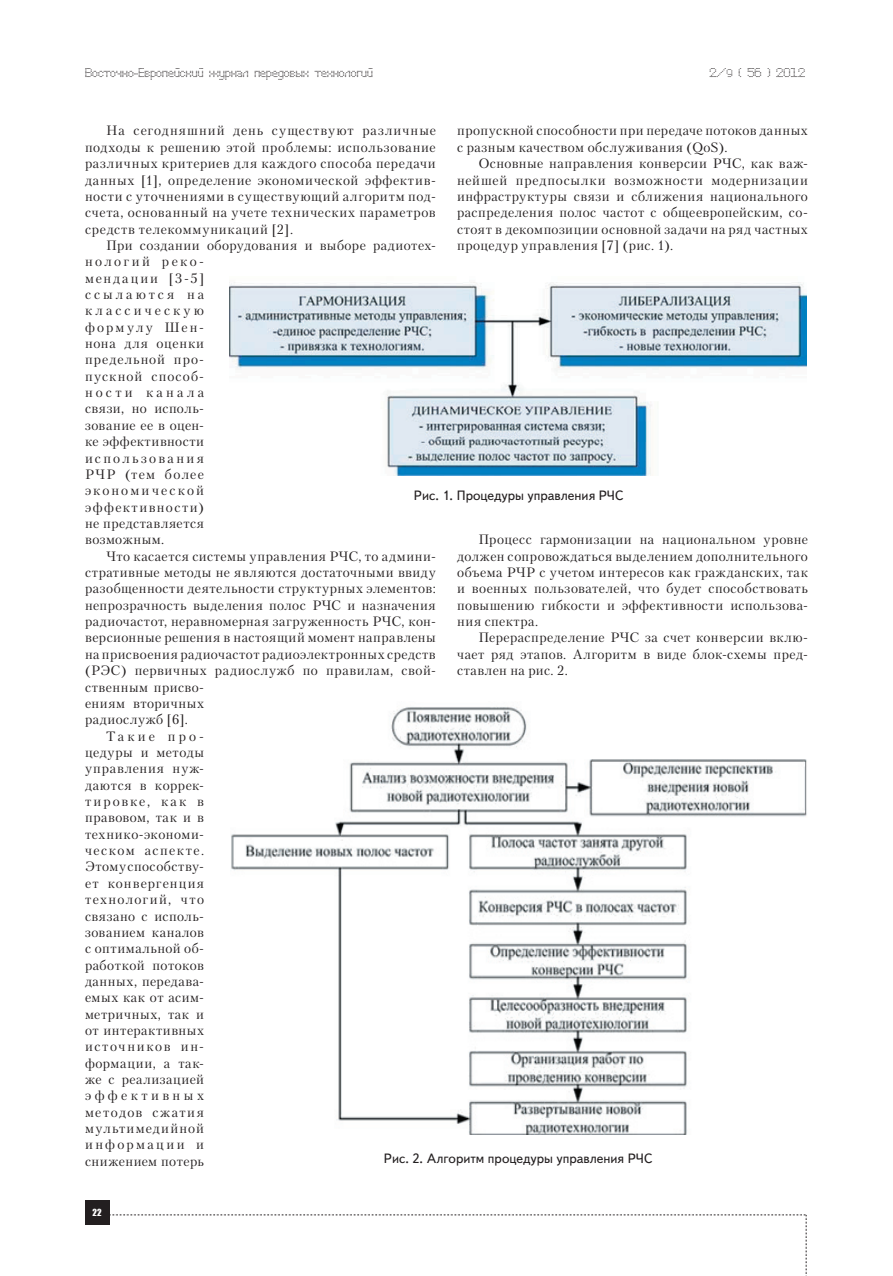
<style>
.page{position:relative;width:893px;height:1276px;background:#fff}
.page>*{position:absolute;margin:0;border:0;box-sizing:border-box;transform-origin:0 0}
.t1{font:13.5px/16.4px "Petersburg C";letter-spacing:.045em;color:#231f20;text-align:justify}
.t2{font:13.5px/16.4px "Petersburg C";letter-spacing:.075em;color:#231f20}
.t3{font:13.5px "Text Book C";color:#231f20}
.t4{font:13.5px "Petersburg C";letter-spacing:.065em;color:#231f20}
.t5{font:13.5px "Petersburg C";letter-spacing:.105em;color:#231f20}
.t6{font:13.5px "Petersburg C";letter-spacing:.085em;color:#231f20}
.t7{font:13.5px "Petersburg C";letter-spacing:.1em;color:#231f20}
.t8{font:13.5px "Petersburg C";letter-spacing:.095em;color:#231f20}
.t9{font:13.5px "Petersburg C";letter-spacing:.12em;color:#231f20}
.t10{font:13.5px "Petersburg C";letter-spacing:.11em;color:#231f20}
.t11{font:13.5px "Petersburg C";letter-spacing:.155em;color:#231f20}
.t12{font:13.5px "Petersburg C";letter-spacing:.255em;color:#231f20}
.t13{font:13.5px "Petersburg C";letter-spacing:.175em;color:#231f20}
.t14{font:13.5px "Petersburg C";letter-spacing:.235em;color:#231f20}
.t15{font:12px "Perfo";letter-spacing:.015em;color:#231f20}
.t16{font:9px "Impact";color:#fff}
.s1{font-size:10.5px}
</style>
<div class="page">
<div style="left:85px;top:1200px;width:24px;height:25px;background:#231f20"></div>
<svg style="left:109px;top:1214px;width:698px;height:62px"></svg>
<img style="left:230px;top:282px;width:577px;height:193px">
<img style="left:231px;top:707px;width:576px;height:427px">
<p class="t15" style="left:85px;top:65px;width:289px">Восточно-Европейский журнал передовых технологий</p>
<p class="t15" style="left:709px;top:65px;width:97px">2/<span class="s1">9</span> ( 56 ) 2012</p>
<p class="t1" style="left:457px;top:122px;width:352px">пропускной способности при передаче потоков данных с разным качеством обслуживания (QoS).</p>
<p class="t1" style="left:457px;top:155px;width:352px;text-indent:21px">Основные направления конверсии РЧС, как важ&shy;нейшей предпосылки возможности модернизации инфраструктуры связи и сближения национального распределения полос частот с общеевропейским, со&shy;стоят в декомпозиции основной задачи на ряд частных процедур управления [7] (рис. 1).</p>
<p class="t1" style="left:85px;top:122px;width:352px;text-indent:21px">На сегодняшний день существуют различные подходы к решению этой проблемы: использование различных критериев для каждого способа передачи данных [1], определение экономической эффектив&shy;ности с уточнениями в существующий алгоритм под&shy;счета, основанный на учете технических параметров средств телекоммуникаций [2].</p>
<p class="t2" style="left:85px;top:237px;width:352px;text-indent:21px">При создании оборудования и выборе радиотех&shy;нологий реко-<br>мендации [3-5]<br>ссылаются на<br>классическую<br>формулу Шен-<br>нона для оценки<br>предельной про-<br>пускной способ-<br>ности канала<br>связи, но исполь-<br>зование ее в оцен-<br>ке эффективности<br>использования<br>РЧР (тем более<br>экономической<br>эффективности)<br>не представляется<br>возможным.</p>
<p class="t1" style="left:106px;top:547px;width:331px">Что касается системы управления РЧС, то админи-</p>
<p class="t1" style="left:85px;top:564px;width:352px">стративные методы не являются достаточными ввиду</p>
<p class="t1" style="left:85px;top:580px;width:352px">разобщенности деятельности структурных элементов:</p>
<p class="t1" style="left:85px;top:597px;width:352px">непрозрачность выделения полос РЧС и назначения</p>
<p class="t1" style="left:85px;top:613px;width:352px">радиочастот, неравномерная загруженность РЧС, кон-</p>
<p class="t1" style="left:85px;top:629px;width:352px">версионные решения в настоящий момент направлены</p>
<p class="t1" style="left:85px;top:646px;width:352px">на присвоения радиочастот радиоэлектронных средств</p>
<p class="t1" style="left:85px;top:662px;width:352px">(РЭС) первичных радиослужб по правилам, свой-</p>
<p class="t1" style="left:85px;top:678px;width:121px">ственным присво-</p>
<p class="t1" style="left:85px;top:695px;width:121px">ениям вторичных</p>
<p class="t1" style="left:85px;top:711px;width:104px">радиослужб [6].</p>
<p class="t14" style="left:106px;top:728px;width:99px">Такие про-</p>
<p class="t1" style="left:85px;top:744px;width:121px">цедуры и методы</p>
<p class="t4" style="left:85px;top:760px;width:121px">управления нуж-</p>
<p class="t1" style="left:85px;top:776px;width:121px">даются в коррек-</p>
<p class="t11" style="left:85px;top:793px;width:121px">тировке, как в</p>
<p class="t1" style="left:85px;top:809px;width:121px">правовом, так и в</p>
<p class="t1" style="left:85px;top:825px;width:121px">технико-экономи-</p>
<p class="t5" style="left:85px;top:842px;width:121px">ческом аспекте.</p>
<p class="t1" style="left:85px;top:858px;width:121px">Этому способству-</p>
<p class="t6" style="left:85px;top:875px;width:121px">ет конвергенция</p>
<p class="t7" style="left:85px;top:891px;width:121px">технологий, что</p>
<p class="t1" style="left:85px;top:907px;width:121px">связано с исполь-</p>
<p class="t1" style="left:85px;top:924px;width:121px">зованием каналов</p>
<p class="t1" style="left:85px;top:940px;width:121px">с оптимальной об-</p>
<p class="t1" style="left:85px;top:956px;width:121px">работкой потоков</p>
<p class="t1" style="left:85px;top:973px;width:121px">данных, передава-</p>
<p class="t1" style="left:85px;top:989px;width:121px">емых как от асим-</p>
<p class="t1" style="left:85px;top:1005px;width:121px">метричных, так и</p>
<p class="t1" style="left:85px;top:1022px;width:121px">от интерактивных</p>
<p class="t9" style="left:85px;top:1038px;width:121px">источников ин-</p>
<p class="t1" style="left:85px;top:1054px;width:121px">формации, а так-</p>
<p class="t1" style="left:85px;top:1071px;width:121px">же с реализацией</p>
<p class="t12" style="left:85px;top:1087px;width:121px">эффективных</p>
<p class="t10" style="left:85px;top:1104px;width:121px">методов сжатия</p>
<p class="t8" style="left:85px;top:1120px;width:121px">мультимедийной</p>
<p class="t13" style="left:85px;top:1136px;width:121px">информации и</p>
<p class="t1" style="left:85px;top:1152px;width:121px">снижением потерь</p>
<p class="t3" style="left:414px;top:488px;width:211px">Рис. 1. Процедуры управления РЧС</p>
<p class="t1" style="left:457px;top:531px;width:352px;text-indent:21px">Процесс гармонизации на национальном уровне должен сопровождаться выделением дополнительного объема РЧР с учетом интересов как гражданских, так и военных пользователей, что будет способствовать повышению гибкости и эффективности использова&shy;ния спектра.</p>
<p class="t1" style="left:457px;top:629px;width:352px;text-indent:21px">Перераспределение РЧС за счет конверсии вклю&shy;чает ряд этапов. Алгоритм в виде блок-схемы пред&shy;ставлен на рис. 2.</p>
<p class="t3" style="left:384px;top:1151px;width:270px">Рис. 2. Алгоритм процедуры управления РЧС</p>
<p class="t16" style="left:93px;top:1205px;width:11px">22</p>
</div>
